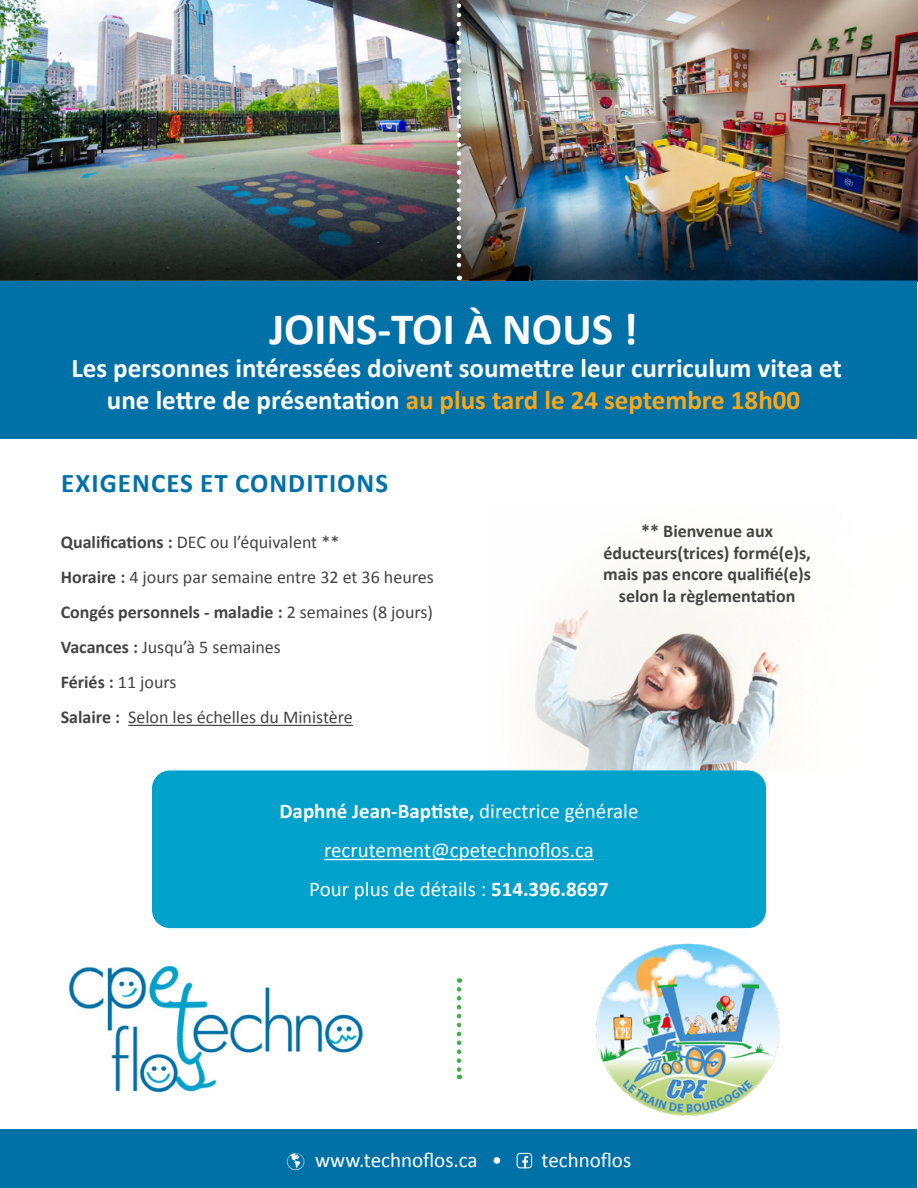
<style>
.page{position:relative;width:918px;height:1188px;background:#fff}
.page>*{position:absolute;margin:0;border:0;box-sizing:border-box;transform-origin:0 0}
.t1{font:700 45px "Calibri";color:#fff}
.t2{font:700 27px/32.4px "Calibri";color:#fff;text-align:center}
.t3{font:700 27px "Calibri";letter-spacing:.04em;color:#0071a7}
.t4{font:21px/38.7px "Calibri";color:#fff;text-align:center}
.t5{font:18px/35.1px "Calibri";color:#444}
.t6{font:700 18px/21.6px "Calibri";color:#444;text-align:center}
.s1{color:#faa61a}
.s2{font-weight:700}
</style>
<div class="page">
<img style="left:0;top:0;width:918px;height:282px">
<hr style="left:128px;top:725px;width:225px;height:1px;background:#444">
<img style="left:1px;top:203px;width:916px;height:77px">
<img style="left:68px;top:966px;width:296px;height:126px">
<svg style="left:457px;top:989px;width:4px;height:90px"></svg>
<svg style="left:457px;top:0;width:4px;height:280px"></svg>
<div style="left:1px;top:281px;width:916px;height:157px;background:#0071a7"></div>
<div style="left:1px;top:1129px;width:916px;height:59px;background:#0071a7"></div>
<img style="left:583px;top:924px;width:197px;height:192px">
<img style="left:535px;top:565px;width:247px;height:205px">
<div style="left:152px;top:770px;width:614px;height:158px;background:#00a1cb;border-radius:18px"></div>
<hr style="left:324px;top:859px;width:270px;height:1px;background:#fff">
<div style="left:517px;top:1153px;width:15px;height:15px;border:1px solid #fff;border-radius:3px"></div>
<svg style="left:522px;top:1156px;width:6px;height:12px"></svg>
<h1 class="t1" style="left:269px;top:300px;width:370px">JOINS-TOI À NOUS !</h1>
<h2 class="t2" style="left:71px;top:351px;width:772px">Les personnes intéressées doivent soumettre leur curriculum vitea et une lettre de présentation <span class="s1">au plus tard le 24 septembre 18h00</span></h2>
<h2 class="t3" style="left:61px;top:466px;width:328px">EXIGENCES ET CONDITIONS</h2>
<p class="t5" style="left:61px;top:524px;width:375px"><span class="s2">Qualifications :</span> DEC ou l’équivalent **<br><span class="s2">Horaire :</span> 4 jours par semaine entre 32 et 36 heures <span class="s2">Congés personnels - maladie :</span> 2 semaines (8 jours)<br><span class="s2">Vacances :</span> Jusqu’à 5 semaines<br><span class="s2">Fériés :</span> 11 jours<br><span class="s2">Salaire :</span> Selon les échelles du Ministère</p>
<p class="t6" style="left:603px;top:520px;width:209px">** Bienvenue aux éducteurs(trices) formé(e)s, mais pas encore qualifié(e)s selon la règlementation</p>
<p class="t4" style="left:279px;top:792px;width:361px"><span class="s2">Daphné Jean-Baptiste,</span> directrice générale recrutement@cpetechnoflos.ca<br>Pour plus de détails : <span class="s2">514.396.8697</span></p>
<p class="t4" style="left:287px;top:1141px;width:217px">☑ www.technoflos.ca •</p>
<p class="t4" style="left:542px;top:1141px;width:91px">technoflos</p>
</div>
